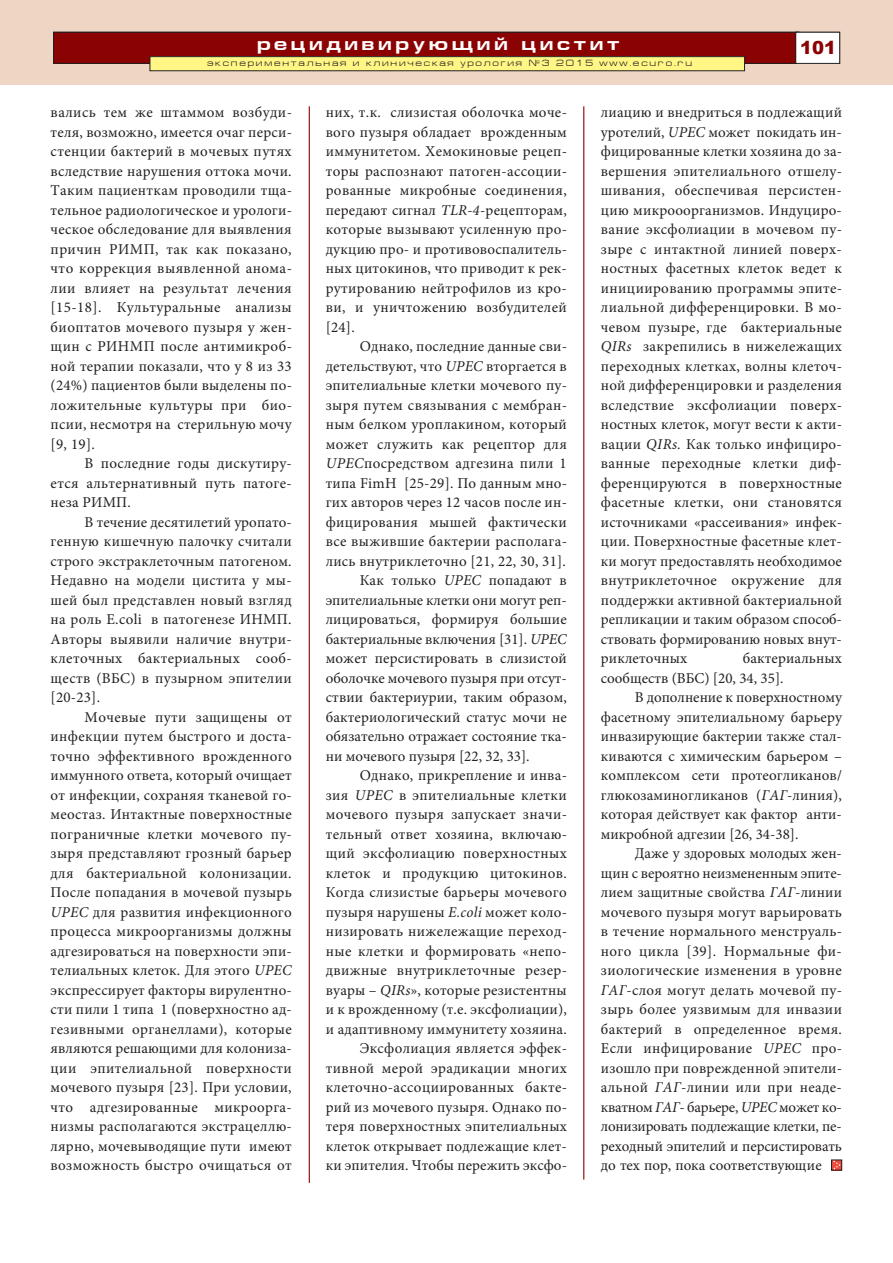
<style>
.page{position:relative;width:893px;height:1263px;background:#fff}
.page>*{position:absolute;margin:0;border:0;box-sizing:border-box;transform-origin:0 0}
.t1{font:700 18px "Europe Ext";letter-spacing:.2em;color:#fff}
.t2{font:900 18px "Arial";color:#8b0202}
.t3{font:15px/19.5px "Minion Pro";letter-spacing:.015em;color:#231f20;text-align:justify}
.t4{font:9px "Europe Ext";letter-spacing:.2em;color:#231f20}
.s1{font-style:italic}
</style>
<div class="page">
<div style="left:0;top:0;width:893px;height:85px;background:#eed5c4"></div>
<hr style="left:309px;top:106px;width:1px;height:1077px;background:#8b0202">
<hr style="left:583px;top:106px;width:1px;height:1073px;background:#8b0202">
<div style="left:831px;top:1160px;width:11px;height:10px;border:1px solid #231f20"></div>
<svg style="left:832px;top:1159px;width:9px;height:11px"></svg>
<div style="left:54px;top:32px;width:745px;height:31px;background:#8b0202"></div>
<div style="left:53px;top:32px;width:746px;height:32px;border:1px solid #231f20"></div>
<div style="left:796px;top:32px;width:44px;height:31px;background:#fff"></div>
<div style="left:795px;top:32px;width:45px;height:32px;border:1px solid #231f20"></div>
<div style="left:150px;top:57px;width:594px;height:14px;background:#fff685"></div>
<div style="left:150px;top:56px;width:595px;height:15px;border:1px solid #231f20"></div>
<p class="t1" style="left:257px;top:37px;width:364px">рецидивирующий цистит</p>
<p class="t4" style="left:207px;top:60px;width:486px">экспериментальная и клиническая урология №3 2015 www.ecuro.ru</p>
<p class="t1" style="left:320px;top:37px;width:256px">недержание мочи</p>
<p class="t4" style="left:542px;top:60px;width:9px">1</p>
<p class="t2" style="left:800px;top:34px;width:38px">101</p>
<p class="t2" style="left:812px;top:34px;width:14px">9</p>
<p class="t3" style="left:51px;top:104px;width:243px">вались тем же штаммом возбуди&shy;теля, возможно, имеется очаг перси&shy;стенции бактерий в мочевых путях вследствие нарушения оттока мочи.<br>Таким пациенткам проводили тща&shy;тельное радиологическое и урологи&shy;ческое обследование для выявления причин РИМП, так как показано, что коррекция выявленной анома&shy;лии влияет на результат лечения [15-18]. Культуральные анализы биоптатов мочевого пузыря у жен&shy;щин с РИНМП после антимикроб&shy;ной терапии показали, что у 8 из 33 (24%) пациентов были выделены по&shy;ложительные культуры при био&shy;псии, несмотря на стерильную мочу [9, 19].</p>
<p class="t3" style="left:51px;top:455px;width:243px;text-indent:34px">В последние годы дискутиру&shy;ется альтернативный путь патоге&shy;неза РИМП.</p>
<p class="t3" style="left:51px;top:513px;width:243px;text-indent:34px">В течение десятилетий уропато&shy;генную кишечную палочку считали строго экстраклеточным патогеном.<br>Недавно на модели цистита у мы&shy;шей был представлен новый взгляд на роль E.coli в патогенезе ИНМП.<br>Авторы выявили наличие внутри&shy;клеточных бактериальных сооб&shy;ществ (ВБС) в пузырном эпителии [20-23].</p>
<p class="t3" style="left:51px;top:708px;width:243px;text-indent:34px">Мочевые пути защищены от инфекции путем быстрого и доста&shy;точно эффективного врожденного иммунного ответа, который очищает от инфекции, сохраняя тканевой го&shy;меостаз. Интактные поверхностные пограничные клетки мочевого пу&shy;зыря представляют грозный барьер для бактериальной колонизации.<br>После попадания в мочевой пузырь <span class="s1">UPEC</span> для развития инфекционного процесса микроорганизмы должны адгезироваться на поверхности эпи&shy;телиальных клеток. Для этого <span class="s1">UPEC </span>экспрессирует факторы вирулентно&shy;сти пили 1 типа 1 (поверхностно ад&shy;гезивными органеллами), которые являются решающими для колониза&shy;ции эпителиальной поверхности мочевого пузыря [23]. При условии, что адгезированные микроорга&shy;низмы располагаются экстрацеллю&shy;лярно, мочевыводящие пути имеют возможность быстро очищаться от</p>
<p class="t3" style="left:326px;top:104px;width:243px">них, т.к. слизистая оболочка моче&shy;вого пузыря обладает врожденным иммунитетом. Хемокиновые рецеп&shy;торы распознают патоген-ассоции&shy;рованные микробные соединения, передают сигнал <span class="s1">TLR-4</span>-рецепторам, которые вызывают усиленную про&shy;дукцию про- и противовоспалитель&shy;ных цитокинов, что приводит к рек&shy;рутированию нейтрофилов из кро&shy;ви, и уничтожению возбудителей [24].</p>
<p class="t3" style="left:360px;top:338px;width:209px">Однако, последние данные сви-</p>
<p class="t3" style="left:326px;top:357px;width:243px">детельствуют, что <span class="s1">UPEC</span> вторгается в</p>
<p class="t3" style="left:326px;top:377px;width:243px">эпителиальные клетки мочевого пу-</p>
<p class="t3" style="left:326px;top:396px;width:243px">зыря путем связывания с мембран-</p>
<p class="t3" style="left:326px;top:416px;width:243px">ным белком уроплакином, который</p>
<p class="t3" style="left:326px;top:435px;width:243px">может служить как рецептор для</p>
<p class="t3" style="left:326px;top:455px;width:243px"><span class="s1">UPEC</span>посредством адгезина пили 1</p>
<p class="t3" style="left:326px;top:474px;width:243px">типа FimH [25-29]. По данным мно-</p>
<p class="t3" style="left:326px;top:494px;width:243px">гих авторов через 12 часов после ин-</p>
<p class="t3" style="left:326px;top:513px;width:243px">фицирования мышей фактически</p>
<p class="t3" style="left:326px;top:533px;width:243px">все выжившие бактерии располага-</p>
<p class="t3" style="left:326px;top:552px;width:242px">лись внутриклеточно [21, 22, 30, 31].</p>
<p class="t3" style="left:360px;top:572px;width:209px">Как только <span class="s1">UPEC</span> попадают в</p>
<p class="t3" style="left:326px;top:591px;width:243px">эпителиальные клетки они могут реп-</p>
<p class="t3" style="left:326px;top:611px;width:243px">лицироваться, формируя большие</p>
<p class="t3" style="left:326px;top:630px;width:243px">бактериальные включения [31]. <span class="s1">UPEC</span></p>
<p class="t3" style="left:326px;top:650px;width:243px">может персистировать в слизистой</p>
<p class="t3" style="left:326px;top:669px;width:243px">оболочке мочевого пузыря при отсут-</p>
<p class="t3" style="left:326px;top:689px;width:243px">ствии бактериурии, таким образом,</p>
<p class="t3" style="left:326px;top:708px;width:243px">бактериологический статус мочи не</p>
<p class="t3" style="left:326px;top:728px;width:243px">обязательно отражает состояние тка-</p>
<p class="t3" style="left:326px;top:747px;width:205px">ни мочевого пузыря [22, 32, 33].</p>
<p class="t3" style="left:360px;top:767px;width:209px">Однако, прикрепление и инва-</p>
<p class="t3" style="left:326px;top:786px;width:243px">зия <span class="s1">UPEC</span> в эпителиальные клетки</p>
<p class="t3" style="left:326px;top:806px;width:243px">мочевого пузыря запускает значи-</p>
<p class="t3" style="left:326px;top:825px;width:243px">тельный ответ хозяина, включаю-</p>
<p class="t3" style="left:326px;top:845px;width:243px">щий эксфолиацию поверхностных</p>
<p class="t3" style="left:326px;top:864px;width:243px">клеток и продукцию цитокинов.</p>
<p class="t3" style="left:326px;top:884px;width:243px">Когда слизистые барьеры мочевого</p>
<p class="t3" style="left:326px;top:903px;width:243px">пузыря нарушены <span class="s1">E.coli</span> может коло-</p>
<p class="t3" style="left:326px;top:923px;width:243px">низировать нижележащие переход-</p>
<p class="t3" style="left:326px;top:942px;width:243px">ные клетки и формировать «непо-</p>
<p class="t3" style="left:326px;top:962px;width:243px">движные внутриклеточные резер-</p>
<p class="t3" style="left:326px;top:981px;width:243px">вуары – <span class="s1">QIRs</span>», которые резистентны</p>
<p class="t3" style="left:326px;top:1001px;width:243px">и к врожденному (т.е. эксфолиации),</p>
<p class="t3" style="left:326px;top:1020px;width:243px">и адаптивному иммунитету хозяина.</p>
<p class="t3" style="left:360px;top:1040px;width:209px">Эксфолиация является эффек-</p>
<p class="t3" style="left:326px;top:1059px;width:243px">тивной мерой эрадикации многих</p>
<p class="t3" style="left:326px;top:1079px;width:243px">клеточно-ассоциированных бакте-</p>
<p class="t3" style="left:326px;top:1098px;width:243px">рий из мочевого пузыря. Однако по-</p>
<p class="t3" style="left:326px;top:1118px;width:243px">теря поверхностных эпителиальных</p>
<p class="t3" style="left:326px;top:1137px;width:243px">клеток открывает подлежащие клет-</p>
<p class="t3" style="left:326px;top:1157px;width:243px">ки эпителия. Чтобы пережить эксфо-</p>
<p class="t3" style="left:601px;top:104px;width:243px">лиацию и внедриться в подлежащий уротелий, <span class="s1">UPEC</span> может покидать ин&shy;фицированные клетки хозяина до за&shy;вершения эпителиального отшелу&shy;шивания, обеспечивая персистен&shy;цию микрооорганизмов. Индуциро&shy;вание эксфолиации в мочевом пу&shy;зыре с интактной линией поверх&shy;ностных фасетных клеток ведет к инициированию программы эпите&shy;лиальной дифференцировки. В мо&shy;чевом пузыре, где бактериальные <span class="s1">QIRs</span> закрепились в нижележащих переходных клетках, волны клеточ&shy;ной дифференцировки и разделения вследствие эксфолиации поверх&shy;ностных клеток, могут вести к акти&shy;вации <span class="s1">QIRs.</span> Как только инфициро&shy;ванные переходные клетки диф&shy;ференцируются в поверхностные фасетные клетки, они становятся источниками «рассеивания» инфек&shy;ции. Поверхностные фасетные клет&shy;ки могут предоставлять необходимое внутриклеточное окружение для поддержки активной бактериальной репликации и таким образом способ&shy;ствовать формированию новых внут&shy;риклеточных</p>
<p class="t3" style="left:601px;top:650px;width:243px;text-indent:142px">бактериальных сообществ (ВБС) [20, 34, 35].</p>
<p class="t3" style="left:601px;top:689px;width:243px;text-indent:34px">В дополнение к поверхностному фасетному эпителиальному барьеру инвазирующие бактерии также стал&shy;киваются с химическим барьером – комплексом сети протеогликанов/ глюкозаминогликанов (<span class="s1">ГАГ</span>-линия), которая действует как фактор анти&shy;микробной адгезии [26, 34-38].</p>
<p class="t3" style="left:601px;top:845px;width:243px;text-indent:34px">Даже у здоровых молодых жен&shy;щин с вероятно неизмененным эпите&shy;лием защитные свойства <span class="s1">ГАГ</span>-линии мочевого пузыря могут варьировать в течение нормального менструаль&shy;ного цикла [39]. Нормальные фи&shy;зиологические изменения в уровне <span class="s1">ГАГ</span>-слоя могут делать мочевой пу&shy;зырь более уязвимым для инвазии бактерий в определенное время.<br>Если инфицирование <span class="s1">UPEC</span> про&shy;изошло при поврежденной эпители&shy;альной <span class="s1">ГАГ</span>-линии или при неаде&shy;кватном <span class="s1">ГАГ</span>- барьере, <span class="s1">UPEC</span> может ко&shy;лонизировать подлежащие клетки, пе&shy;реходный эпителий и персистировать до тех пор, пока соответствующие</p>
</div>
